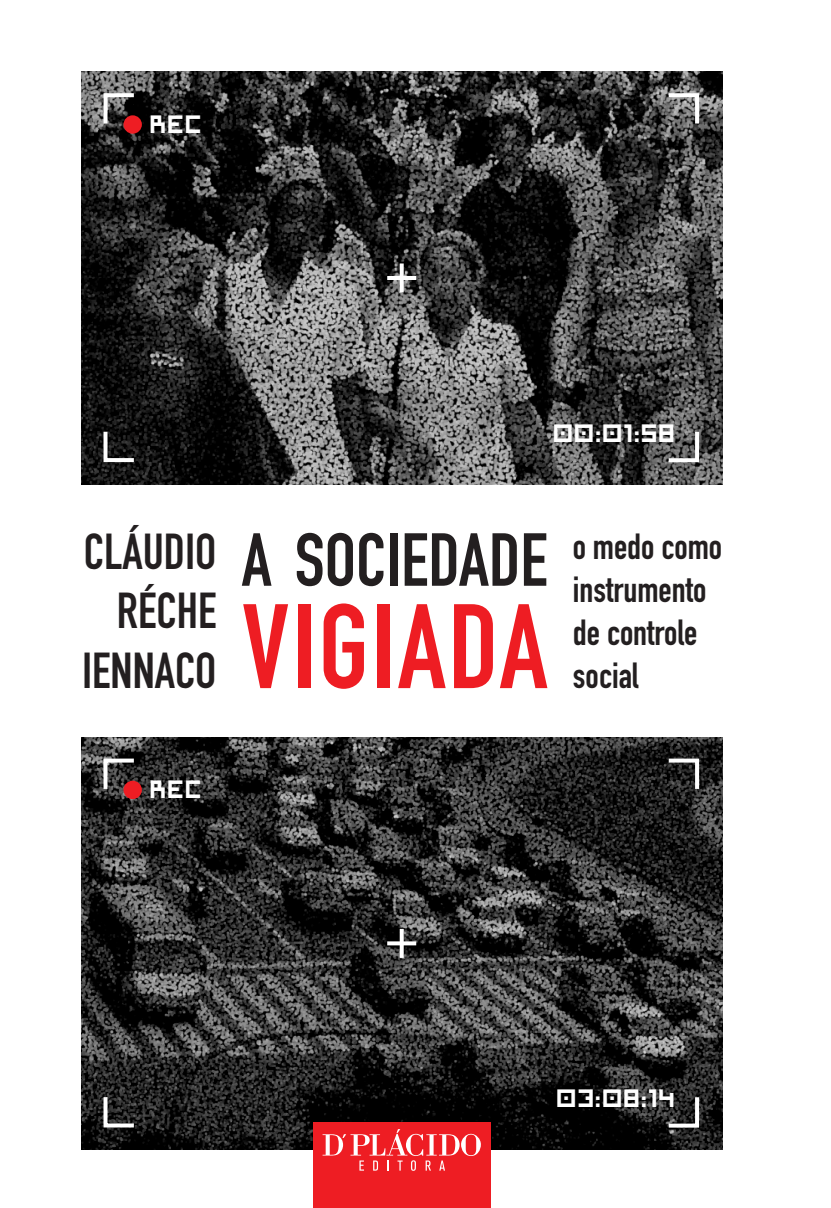
<style>
.page{position:relative;width:831px;height:1208px;background:#fff}
.page>*{position:absolute;margin:0;border:0;box-sizing:border-box;transform-origin:0 0}
.t1{font:117.8px "DIN Engschrift Std";letter-spacing:.02em;color:#ee1d23}
.t2{font:73.8px "DIN Engschrift Std";color:#231f20}
.t3{font:49.8px/59.6px "DIN Engschrift Std";color:#231f20;text-align:right}
.t4{font:35.8px/43px "DIN Engschrift Std";color:#231f20}
.t5{font:24px "Symtext";color:#fff}
</style>
<div class="page">
<img style="left:81px;top:737px;width:641px;height:412px">
<svg style="left:664px;top:756px;width:37px;height:37px"></svg>
<svg style="left:101px;top:756px;width:37px;height:37px"></svg>
<svg style="left:101px;top:1093px;width:37px;height:36px"></svg>
<svg style="left:387px;top:941px;width:29px;height:4px"></svg>
<svg style="left:400px;top:929px;width:4px;height:29px"></svg>
<svg style="left:664px;top:1093px;width:37px;height:36px"></svg>
<div style="left:123px;top:781px;width:19px;height:18px;background:#ee1d23;border-radius:50%"></div>
<div style="left:313px;top:1122px;width:177px;height:86px;background:#ee1d23"></div>
<svg style="left:322px;top:1129px;width:159px;height:41px"></svg>
<img style="left:81px;top:72px;width:641px;height:412px">
<svg style="left:664px;top:91px;width:37px;height:37px"></svg>
<svg style="left:101px;top:91px;width:37px;height:37px"></svg>
<svg style="left:101px;top:428px;width:37px;height:36px"></svg>
<hr style="left:387px;top:276px;width:29px;height:4px;background:#fff">
<svg style="left:400px;top:263px;width:4px;height:29px"></svg>
<svg style="left:664px;top:428px;width:37px;height:36px"></svg>
<div style="left:123px;top:115px;width:19px;height:19px;background:#ee1d23;border-radius:50%"></div>
<p class="t5" style="left:151px;top:105px;width:54px">REC</p>
<p class="t5" style="left:554px;top:413px;width:125px">00:01:58</p>
<p class="t3" style="left:82px;top:522px;width:136px">CLÁUDIO<br>RÉCHE<br>IENNACO</p>
<p class="t2" style="left:242px;top:516px;width:307px">A SOCIEDADE</p>
<p class="t1" style="left:242px;top:578px;width:307px">VIGIADA</p>
<p class="t4" style="left:573px;top:525px;width:151px">o medo como instrumento</p>
<p class="t4" style="left:573px;top:611px;width:126px">de controle social</p>
<p class="t5" style="left:151px;top:770px;width:54px">REC</p>
<p class="t5" style="left:557px;top:1079px;width:121px">03:08:14</p>
</div>
